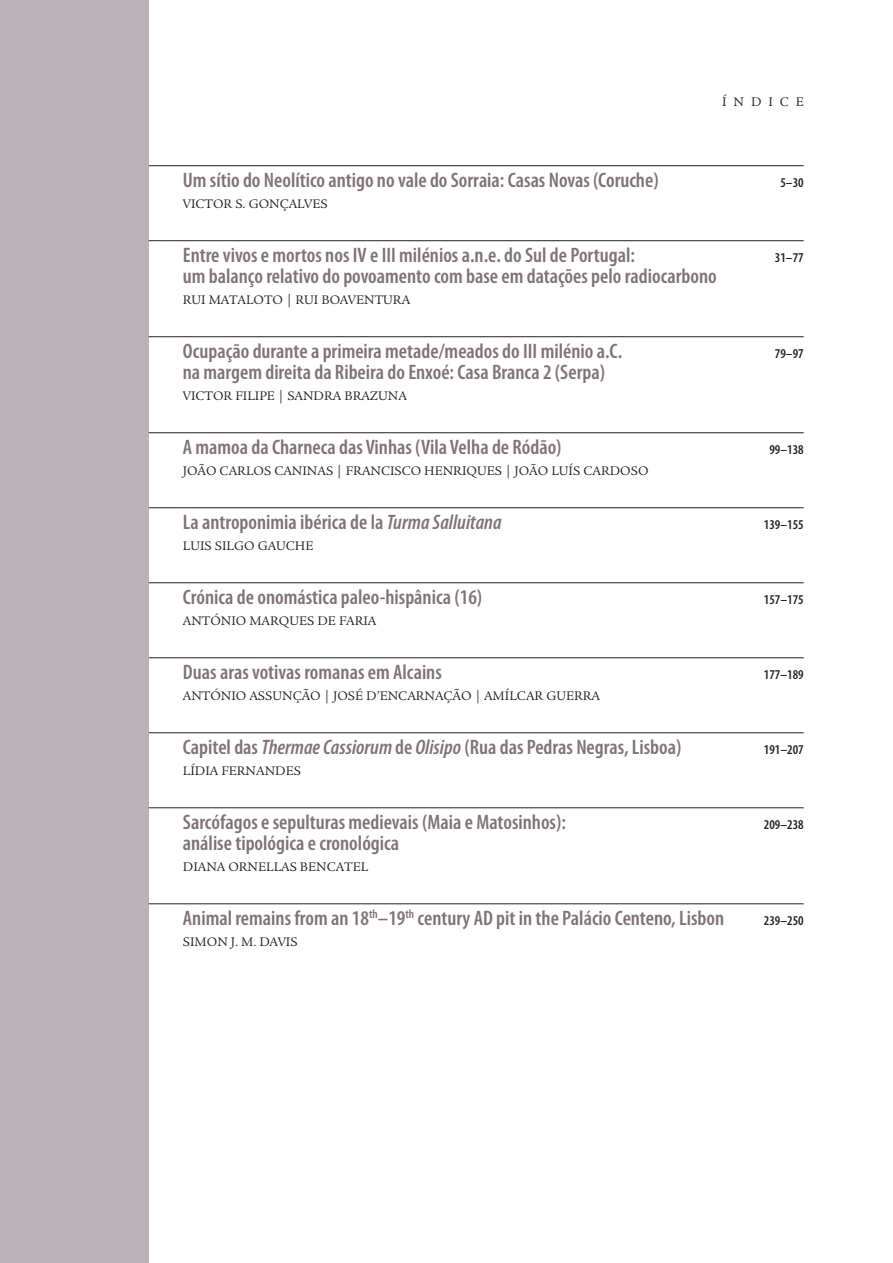
<style>
.page{position:relative;width:893px;height:1263px;background:#fff}
.page>*{position:absolute;margin:0;border:0;box-sizing:border-box;transform-origin:0 0}
.tit_indice{font:600 condensed 21px/21px "Myriad Pro";color:#80717a}
.tit_indice-2{font:13.5px "Legacy Serif";color:#231f20}
.tit_indice-3{font:600 condensed 13.5px "Myriad Pro";color:#231f20}
.s1{font-style:italic}
</style>
<div class="page">
<div style="left:0;top:0;width:149px;height:1263px;background:#bbb2b9"></div>
<hr style="left:149px;top:165px;width:655px;height:1px;background:#231f20">
<hr style="left:149px;top:240px;width:655px;height:1px;background:#231f20">
<hr style="left:149px;top:336px;width:655px;height:1px;background:#231f20">
<hr style="left:149px;top:432px;width:655px;height:1px;background:#231f20">
<hr style="left:149px;top:507px;width:655px;height:1px;background:#231f20">
<hr style="left:149px;top:582px;width:655px;height:1px;background:#231f20">
<hr style="left:149px;top:657px;width:655px;height:1px;background:#231f20">
<hr style="left:149px;top:732px;width:655px;height:1px;background:#231f20">
<hr style="left:149px;top:807px;width:655px;height:1px;background:#231f20">
<hr style="left:149px;top:903px;width:655px;height:1px;background:#231f20">
<p class="tit_indice-2" style="left:722px;top:94px;width:83px">ÍNDICE</p>
<p class="tit_indice" style="left:183px;top:169px;width:477px">Um sítio do Neolítico antigo no vale do Sorraia: Casas Novas (Coruche)</p>
<p class="tit_indice-2" style="left:183px;top:196px;width:146px">VICTOR S. GONÇALVES</p>
<p class="tit_indice" style="left:183px;top:244px;width:535px">Entre vivos e mortos nos IV e III milénios a.n.e. do Sul de Portugal:<br>um balanço relativo do povoamento com base em datações pelo radiocarbono</p>
<p class="tit_indice-2" style="left:183px;top:292px;width:229px">RUI MATALOTO | RUI BOAVENTURA</p>
<p class="tit_indice" style="left:183px;top:340px;width:441px">Ocupação durante a primeira metade/meados do III milénio a.C. na margem direita da Ribeira do Enxoé: Casa Branca 2 (Serpa)</p>
<p class="tit_indice-2" style="left:183px;top:388px;width:226px">VICTOR FILIPE | SANDRA BRAZUNA</p>
<p class="tit_indice" style="left:183px;top:436px;width:380px">A mamoa da Charneca das Vinhas (Vila Velha de Ródão)</p>
<p class="tit_indice-2" style="left:183px;top:463px;width:467px">JOÃO CARLOS CANINAS | FRANCISCO HENRIQUES | JOÃO LUÍS CARDOSO</p>
<p class="tit_indice" style="left:183px;top:511px;width:320px">La antroponimia ibérica de la <span class="s1">Turma Salluitana</span></p>
<p class="tit_indice-2" style="left:183px;top:538px;width:132px">LUIS SILGO GAUCHE</p>
<p class="tit_indice" style="left:183px;top:586px;width:301px">Crónica de onomástica paleo-hispânica (16)</p>
<p class="tit_indice-2" style="left:183px;top:613px;width:195px">ANTÓNIO MARQUES DE FARIA</p>
<p class="tit_indice" style="left:183px;top:661px;width:261px">Duas aras votivas romanas em Alcains</p>
<p class="tit_indice-2" style="left:183px;top:688px;width:419px">ANTÓNIO ASSUNÇÃO | JOSÉ D’ENCARNAÇÃO | AMÍLCAR GUERRA</p>
<p class="tit_indice" style="left:183px;top:736px;width:500px">Capitel das <span class="s1">Thermae Cassiorum</span> de <span class="s1">Olisipo</span> (Rua das Pedras Negras, Lisboa)</p>
<p class="tit_indice-2" style="left:183px;top:763px;width:120px">LÍDIA FERNANDES</p>
<p class="tit_indice" style="left:183px;top:811px;width:385px">Sarcófagos e sepulturas medievais (Maia e Matosinhos): análise tipológica e cronológica</p>
<p class="tit_indice-2" style="left:183px;top:859px;width:187px">DIANA ORNELLAS BENCATEL</p>
<p class="tit_indice" style="left:183px;top:907px;width:543px">Animal remains from an 18<sup>th</sup>–19<sup>th</sup> century AD pit in the Palácio Centeno, Lisbon</p>
<p class="tit_indice-2" style="left:183px;top:934px;width:116px">SIMON J. M. DAVIS</p>
<p class="tit_indice-3" style="left:780px;top:174px;width:25px">5–30</p>
<p class="tit_indice-3" style="left:775px;top:249px;width:30px">31–77</p>
<p class="tit_indice-3" style="left:775px;top:345px;width:30px">79–97</p>
<p class="tit_indice-3" style="left:769px;top:441px;width:36px">99–138</p>
<p class="tit_indice-3" style="left:764px;top:516px;width:41px">139–155</p>
<p class="tit_indice-3" style="left:764px;top:591px;width:41px">157–175</p>
<p class="tit_indice-3" style="left:764px;top:666px;width:41px">177–189</p>
<p class="tit_indice-3" style="left:764px;top:741px;width:41px">191–207</p>
<p class="tit_indice-3" style="left:764px;top:816px;width:41px">209–238</p>
<p class="tit_indice-3" style="left:764px;top:912px;width:41px">239–250</p>
</div>
